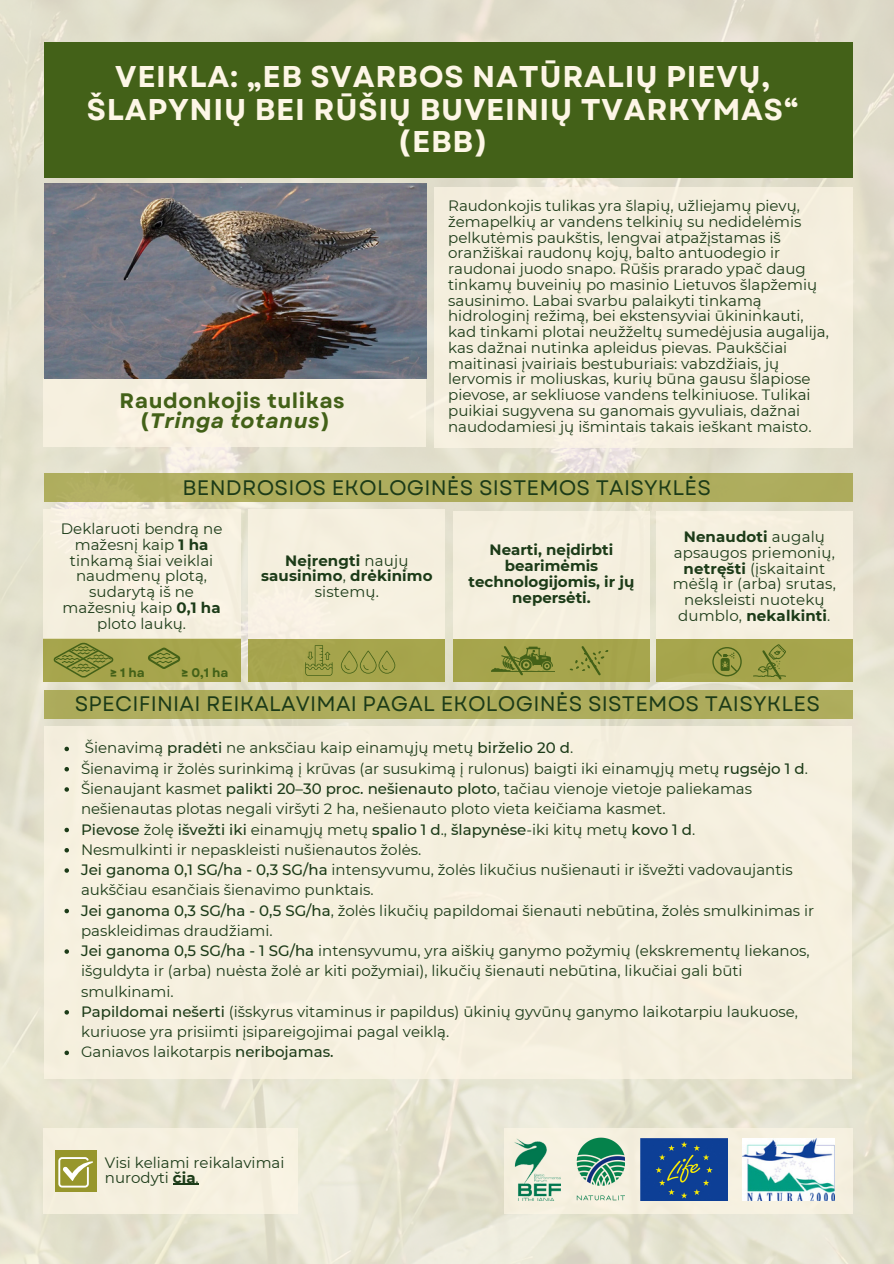
<style>
.page{position:relative;width:894px;height:1264px;background:#fff}
.page>*{position:absolute;margin:0;border:0;box-sizing:border-box;transform-origin:0 0}
.t1{font:700 30px/32.7px "Garet";letter-spacing:.025em;color:#fdf6e6;text-align:center}
.t2{font:21px "Garet";letter-spacing:.01em;color:#1c3b18}
.t3{font:700 21px/20.2px "Garet";letter-spacing:.025em;color:#436118;text-align:center}
.t4{font:15px/15.8px "Montserrat";color:#1c3b18}
.t5{font:700 15px/15.8px "Montserrat";color:#1c3b18;text-align:center}
.t6{font:500 15px "Montserrat";color:#1c3b18}
.t7{font:700 12.45px "Garet";color:#436118}
.s1{font-style:italic}
.s2{font-weight:700}
.s3{font-weight:400}
.s4{font-weight:500}
</style>
<div class="page">
<img style="left:0;top:0;width:893px;height:1263px">
<div style="left:44px;top:42px;width:808px;height:136px;background:#436118"></div>
<div style="left:249px;top:638px;width:196px;height:43px;background:#a6a54c"></div>
<svg style="left:341px;top:650px;width:54px;height:23px"></svg>
<svg style="left:305px;top:645px;width:27px;height:31px"></svg>
<div style="left:249px;top:509px;width:196px;height:129px;background:#f6f0df"></div>
<div style="left:452px;top:638px;width:197px;height:43px;background:#a6a54c"></div>
<svg style="left:491px;top:646px;width:63px;height:30px"></svg>
<svg style="left:569px;top:646px;width:39px;height:30px"></svg>
<div style="left:452px;top:510px;width:197px;height:128px;background:#f5efde"></div>
<div style="left:44px;top:473px;width:808px;height:28px;background:#aeac5d"></div>
<div style="left:44px;top:638px;width:197px;height:44px;background:#a6a54c"></div>
<svg style="left:148px;top:647px;width:32px;height:22px"></svg>
<svg style="left:54px;top:642px;width:59px;height:35px"></svg>
<div style="left:44px;top:509px;width:197px;height:129px;background:#f6f0e0"></div>
<div style="left:656px;top:638px;width:196px;height:43px;background:#a6a54c"></div>
<svg style="left:712px;top:647px;width:29px;height:29px"></svg>
<div style="left:656px;top:511px;width:196px;height:127px;background:#f5efde"></div>
<svg style="left:753px;top:644px;width:32px;height:36px"></svg>
<div style="left:44px;top:726px;width:808px;height:352px;background:#f5efde"></div>
<div style="left:44px;top:378px;width:382px;height:68px;background:#f6f0df"></div>
<div style="left:434px;top:187px;width:418px;height:260px;background:#f5efdf"></div>
<div style="left:44px;top:690px;width:808px;height:28px;background:#adac5c"></div>
<div style="left:44px;top:1128px;width:254px;height:86px;background:#f5f0df"></div>
<div style="left:55px;top:1150px;width:42px;height:42px;background:#97962c"></div>
<svg style="left:58px;top:1157px;width:35px;height:30px"></svg>
<svg style="left:173px;top:1183px;width:26px;height:1px"></svg>
<img style="left:44px;top:184px;width:382px;height:194px">
<svg style="left:64px;top:746px;width:5px;height:5px"></svg>
<svg style="left:64px;top:767px;width:5px;height:4px"></svg>
<svg style="left:64px;top:787px;width:5px;height:4px"></svg>
<svg style="left:64px;top:827px;width:5px;height:5px"></svg>
<svg style="left:64px;top:848px;width:5px;height:4px"></svg>
<svg style="left:64px;top:868px;width:5px;height:4px"></svg>
<svg style="left:64px;top:908px;width:5px;height:5px"></svg>
<svg style="left:64px;top:949px;width:5px;height:4px"></svg>
<svg style="left:64px;top:1010px;width:5px;height:4px"></svg>
<svg style="left:64px;top:1050px;width:5px;height:5px"></svg>
<div style="left:504px;top:1128px;width:348px;height:86px;background:#f6f0df"></div>
<img style="left:640px;top:1138px;width:87px;height:62px">
<img style="left:742px;top:1138px;width:91px;height:62px">
<img style="left:576px;top:1137px;width:48px;height:64px">
<img style="left:514px;top:1138px;width:46px;height:62px">
<p class="t1" style="left:87px;top:60px;width:713px">VEIKLA: „EB SVARBOS NATŪRALIŲ PIEVŲ,<br>ŠLAPYNIŲ BEI RŪŠIŲ BUVEINIŲ TVARKYMAS“ (EBB)</p>
<p class="t3" style="left:119px;top:390px;width:227px">Raudonkojis tulikas (<span class="s1">Tringa totanus</span>)</p>
<h5 class="t4" style="left:448px;top:198px;width:382px">Raudonkojis tulikas yra šlapių, užliejamų pievų, žemapelkių ar vandens telkinių su nedidelėmis pelkutėmis paukštis, lengvai atpažįstamas iš oranžiškai raudonų kojų, balto antuodegio ir raudonai juodo snapo. Rūšis prarado ypač daug tinkamų buveinių po masinio Lietuvos šlapžemių sausinimo. Labai svarbu palaikyti tinkamą hidrologinį režimą, bei ekstensyviai ūkininkauti, kad tinkami plotai neužželtų sumedėjusia augalija, kas dažnai nutinka apleidus pievas. Paukščiai maitinasi įvairiais bestuburiais: vabzdžiais, jų lervomis ir moliuskas, kurių būna gausu šlapiose pievose, ar sekliuose vandens telkiniuose. Tulikai puikiai sugyvena su ganomais gyvuliais, dažnai naudodamiesi jų išmintais takais ieškant maisto.</h5>
<p class="t2" style="left:182px;top:472px;width:529px">BENDROSIOS EKOLOGINĖS SISTEMOS TAISYKLĖS</p>
<h5 class="t4" style="left:61px;top:521px;width:163px;text-align:center">Deklaruoti bendrą ne mažesnį kaip <span class="s2">1 ha </span>tinkamą šiai veiklai naudmenų plotą, sudarytą iš ne mažesnių kaip <span class="s2">0,1 ha </span>ploto laukų.</h5>
<p class="t4" style="left:672px;top:529px;width:164px;text-align:center"><span class="s2">Nenaudoti</span> augalų apsaugos priemonių, <span class="s2">netręšti</span> (įskaitaint mėšlą ir (arba) srutas, neksleisti nuotekų dumblo, <span class="s2">nekalkinti</span>.</p>
<h1 class="t5" style="left:261px;top:552px;width:173px">Neįrengti <span class="s3">naujų </span>sausinimo<span class="s3">,</span> drėkinimo <span class="s3">sistemų.</span></h1>
<h3 class="t5" style="left:468px;top:542px;width:167px">Nearti, neįdirbti bearimėmis technologijomis, ir jų nepersėti.</h3>
<h2 class="t7" style="left:110px;top:664px;width:36px">≥1ha</h2>
<p class="t7" style="left:181px;top:664px;width:49px">≥ 0,1 ha</p>
<p class="t2" style="left:75px;top:688px;width:746px">SPECIFINIAI REIKALAVIMAI PAGAL EKOLOGINĖS SISTEMOS TAISYKLES</p>
<p class="t4" style="left:85px;top:740px;width:489px">Šienavimą <span class="s4">pradėti</span> ne anksčiau kaip einamųjų metų <span class="s4">birželio 20 d</span>.</p>
<p class="t4" style="left:81px;top:760px;width:728px">Šienavimą ir žolės surinkimą į krūvas (ar susukimą į rulonus) baigti iki einamųjų metų <span class="s4">rugsėjo 1 d</span>.</p>
<p class="t4" style="left:81px;top:778px;width:672px;line-height:20.2px">Šienaujant kasmet <span class="s4">palikti 20–30 proc. nešienauto ploto</span>, tačiau vienoje vietoje paliekamas nešienautas plotas negali viršyti 2 ha, nešienauto ploto vieta keičiama kasmet.</p>
<p class="t6" style="left:81px;top:820px;width:615px">Pievose <span class="s3">žolę</span> išvežti iki <span class="s3">einamųjų metų</span> spalio 1 d<span class="s3">.,</span> šlapynėse<span class="s3">-iki kitų metų</span> kovo 1 d<span class="s3">.</span></p>
<p class="t4" style="left:81px;top:841px;width:342px">Nesmulkinti ir nepaskleisti nušienautos žolės.</p>
<h5 class="t4" style="left:81px;top:859px;width:713px;line-height:20.2px"><span class="s4">Jei ganoma 0,1 SG/ha - 0,3 SG/ha</span> intensyvumu, žolės likučius nušienauti ir išvežti vadovaujantis aukščiau esančiais šienavimo punktais.</h5>
<p class="t4" style="left:81px;top:900px;width:734px;line-height:20.2px"><span class="s4">Jei ganoma 0,3 SG/ha - 0,5 SG/ha</span>, žolės likučių papildomai šienauti nebūtina, žolės smulkinimas ir paskleidimas draudžiami.</p>
<p class="t4" style="left:81px;top:940px;width:730px;line-height:20.2px"><span class="s4">Jei ganoma 0,5 SG/ha - 1 SG/ha</span> intensyvumu, yra aiškių ganymo požymių (ekskrementų liekanos, išguldyta ir (arba) nuėsta žolė ar kiti požymiai), likučių šienauti nebūtina, likučiai gali būti smulkinami.</p>
<h2 class="t4" style="left:81px;top:1001px;width:718px;line-height:20.2px"><span class="s4">Papildomai nešerti</span> (išskyrus vitaminus ir papildus) ūkinių gyvūnų ganymo laikotarpiu laukuose, kuriuose yra prisiimti įsipareigojimai pagal veiklą.</h2>
<p class="t4" style="left:81px;top:1044px;width:254px">Ganiavos laikotarpis <span class="s4">neribojamas.</span></p>
<p class="t4" style="left:105px;top:1155px;width:181px;line-height:14.7px">Visi keliami reikalavimai nurodyti <span class="s2">čia</span>.</p>
</div>
